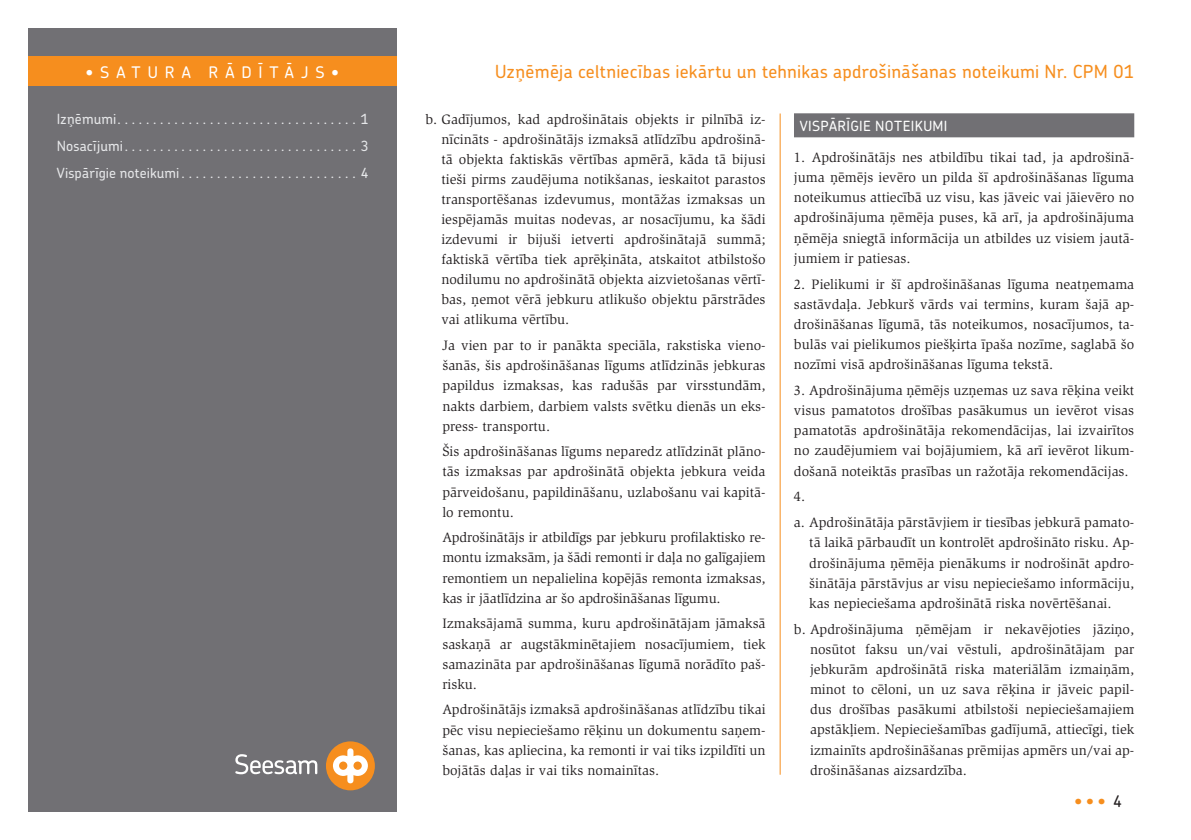
<style>
.page{position:relative;width:1191px;height:840px;background:#fff}
.page>*{position:absolute;margin:0;border:0;box-sizing:border-box;transform-origin:0 0}
.t1{font:20px "Swiss TL";color:#f68e1e}
.t2{font:500 18px "Chevin Baltic";letter-spacing:.015em;color:#f68e1e}
.t3{font:500 16px "Chevin Baltic";letter-spacing:.44em;color:#fff}
.Pamats-e{font:14px/20px "Slimbach Baltic";color:#231f20;text-align:justify}
.t4{font:500 14px "Chevin Baltic";letter-spacing:.01em;color:#e6e7e9}
.Noteikumu_sadalja{font:500 14px "Chevin Baltic";letter-spacing:.03em;color:#fff}
</style>
<div class="page">
<div style="left:28px;top:28px;width:369px;height:783px;background:#717074"></div>
<div style="left:28px;top:57px;width:369px;height:29px;background:#f68e1e"></div>
<div style="left:326px;top:741px;width:49px;height:48px;background:#f68e1e;border-radius:50%"></div>
<svg style="left:333px;top:747px;width:35px;height:37px"></svg>
<svg style="left:235px;top:754px;width:82px;height:19px"></svg>
<div style="left:794px;top:113px;width:340px;height:24px;background:#717074"></div>
<hr style="left:779px;top:113px;width:1px;height:661px;background:#f68e1e">
<p class="t3" style="left:86px;top:61px;width:255px">•Satura rādītājs •</p>
<p class="t2" style="left:495px;top:60px;width:640px">Uzņēmēja celtniecības iekārtu un tehnikas apdrošināšanas noteikumi Nr. CPM 01</p>
<p class="Pamats-e" style="left:441px;top:109px;width:326px;text-indent:-16px">b. Gadījumos, kad apdrošinātais objekts ir pilnībā iz&shy;nīcināts - apdrošinātājs izmaksā atlīdzību apdrošinā&shy;tā objekta faktiskās vērtības apmērā, kāda tā bijusi tieši pirms zaudējuma notikšanas, ieskaitot parastos transportēšanas izdevumus, montāžas izmaksas un iespējamās muitas nodevas, ar nosacījumu, ka šādi izdevumi ir bijuši ietverti apdrošinātajā summā; faktiskā vērtība tiek aprēķināta, atskaitot atbilstošo nodilumu no apdrošinātā objekta aizvietošanas vērtī&shy;bas, ņemot vērā jebkuru atlikušo objektu pārstrādes vai atlikuma vērtību.</p>
<p class="Pamats-e" style="left:442px;top:335px;width:325px">Ja vien par to ir panākta speciāla, rakstiska vieno&shy;šanās, šis apdrošināšanas līgums atlīdzinās jebkuras papildus izmaksas, kas radušās par virsstundām, nakts darbiem, darbiem valsts svētku dienās un eks&shy;press- transportu.</p>
<p class="Pamats-e" style="left:442px;top:441px;width:325px">Šis apdrošināšanas līgums neparedz atlīdzināt plāno&shy;tās izmaksas par apdrošinātā objekta jebkura veida pārveidošanu, papildināšanu, uzlabošanu vai kapitā&shy;lo remontu.</p>
<p class="Pamats-e" style="left:442px;top:527px;width:325px">Apdrošinātājs ir atbildīgs par jebkuru profilaktisko re&shy;montu izmaksām, ja šādi remonti ir daļa no galīgajiem remontiem un nepalielina kopējās remonta izmaksas, kas ir jāatlīdzina ar šo apdrošināšanas līgumu.</p>
<p class="Pamats-e" style="left:442px;top:613px;width:325px">Izmaksājamā summa, kuru apdrošinātājam jāmaksā saskaņā ar augstākminētajiem nosacījumiem, tiek samazināta par apdrošināšanas līgumā norādīto paš&shy;risku.</p>
<p class="Pamats-e" style="left:442px;top:699px;width:325px">Apdrošinātājs izmaksā apdrošināšanas atlīdzību tikai pēc visu nepieciešamo rēķinu un dokumentu saņem&shy;šanas, kas apliecina, ka remonti ir vai tiks izpildīti un bojātās daļas ir vai tiks nomainītas.</p>
<p class="t4" style="left:57px;top:109px;width:66px">Izņēmumi ..................................</p>
<p class="t4" style="left:361px;top:109px;width:9px">1</p>
<p class="t4" style="left:57px;top:136px;width:73px">Nosacījumi .................................</p>
<p class="t4" style="left:361px;top:136px;width:9px">3</p>
<p class="t4" style="left:57px;top:164px;width:130px">Vispārīgie noteikumi .........................</p>
<p class="t4" style="left:361px;top:164px;width:9px">4</p>
<p class="Noteikumu_sadalja" style="left:799px;top:116px;width:147px">Vispārīgie noteikumi</p>
<p class="Pamats-e" style="left:794px;top:147px;width:342px">1. Apdrošinātājs nes atbildību tikai tad, ja apdrošinā&shy;juma ņēmējs ievēro un pilda šī apdrošināšanas līguma noteikumus attiecībā uz visu, kas jāveic vai jāievēro no apdrošinājuma ņēmēja puses, kā arī, ja apdrošinājuma ņēmēja sniegtā informācija un atbildes uz visiem jautā&shy;jumiem ir patiesas.</p>
<p class="Pamats-e" style="left:794px;top:273px;width:342px">2. Pielikumi ir šī apdrošināšanas līguma neatņemama sastāvdaļa. Jebkurš vārds vai termins, kuram šajā ap&shy;drošināšanas līgumā, tās noteikumos, nosacījumos, ta&shy;bulās vai pielikumos piešķirta īpaša nozīme, saglabā šo nozīmi visā apdrošināšanas līguma tekstā.</p>
<p class="Pamats-e" style="left:794px;top:380px;width:342px">3. Apdrošinājuma ņēmējs uzņemas uz sava rēķina veikt visus pamatotos drošības pasākumus un ievērot visas pamatotās apdrošinātāja rekomendācijas, lai izvairītos no zaudējumiem vai bojājumiem, kā arī ievērot likum&shy;došanā noteiktās prasības un ražotāja rekomendācijas.</p>
<p class="Pamats-e" style="left:794px;top:486px;width:13px">4.</p>
<p class="Pamats-e" style="left:809px;top:512px;width:326px;text-indent:-15px">a. Apdrošinātāja pārstāvjiem ir tiesības jebkurā pamato&shy;tā laikā pārbaudīt un kontrolēt apdrošināto risku. Ap&shy;drošinājuma ņēmēja pienākums ir nodrošināt apdro&shy;šinātāja pārstāvjus ar visu nepieciešamo informāciju, kas nepieciešama apdrošinātā riska novērtēšanai.</p>
<p class="Pamats-e" style="left:810px;top:618px;width:326px;text-indent:-16px">b. Apdrošinājuma ņēmējam ir nekavējoties jāziņo, nosūtot faksu un/vai vēstuli, apdrošinātājam par jebkurām apdrošinātā riska materiālām izmaiņām, minot to cēloni, un uz sava rēķina ir jāveic papil&shy;dus drošības pasākumi atbilstoši nepieciešamajiem apstākļiem. Nepieciešamības gadījumā, attiecīgi, tiek izmainīts apdrošināšanas prēmijas apmērs un/vai ap&shy;drošināšanas aizsardzība.</p>
<h1 class="t1" style="left:1072px;top:789px;width:37px">•••</h1>
</div>
